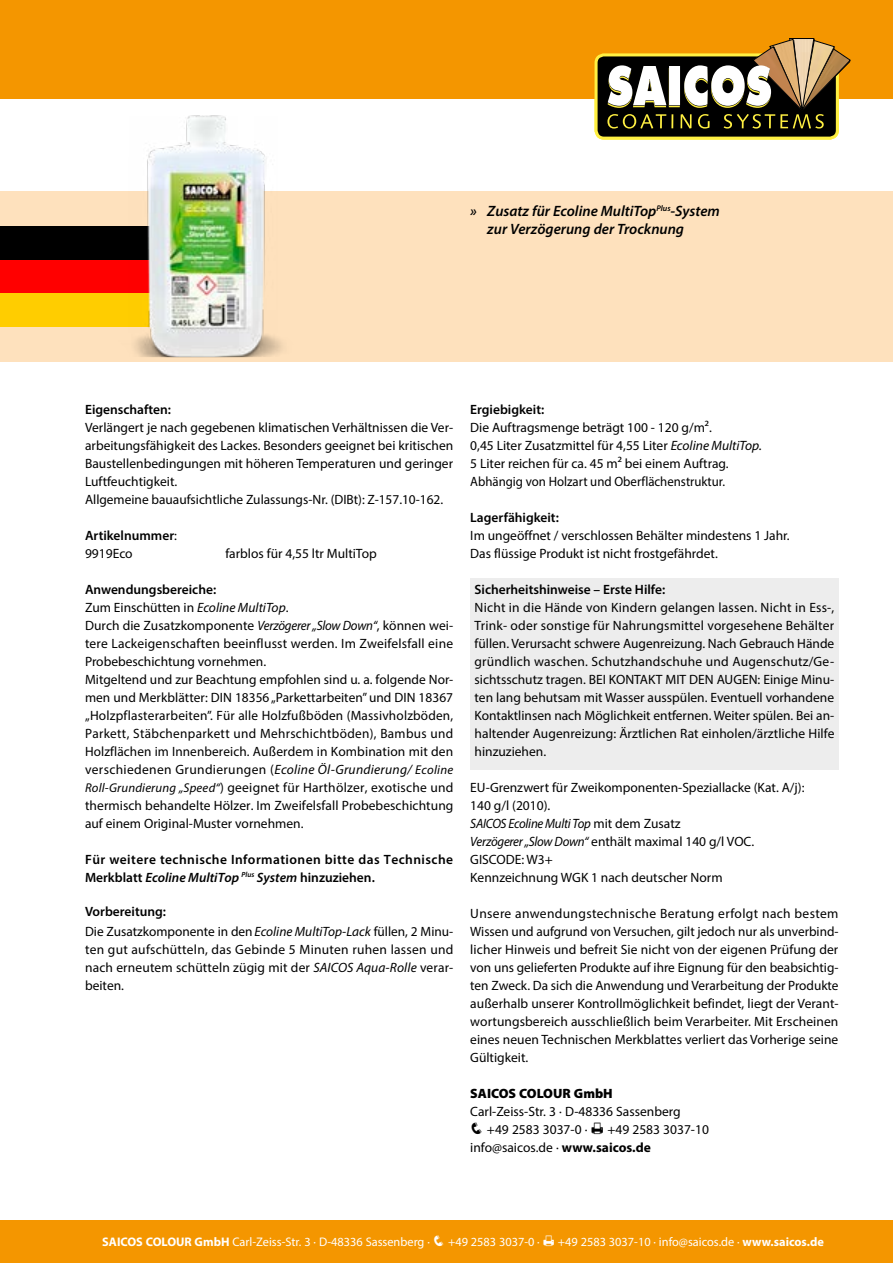
<style>
.page{position:relative;width:893px;height:1263px;background:#fff}
.page>*{position:absolute;margin:0;border:0;box-sizing:border-box;transform-origin:0 0}
.t1{font:italic 600 15px/18px "Myriad Pro";color:#000}
.t2{font:13.5px/18px "Myriad Pro";color:#000}
.t3{font:600 13.5px/18px "Myriad Pro";letter-spacing:.03em;color:#000}
.t4{font:600 13.5px/18px "Myriad Pro";color:#000}
.t5{font:900 13.5px "Myriad Pro";color:#000}
.t6{font:12.45px "Myriad Pro";color:#fff}
.s1{font-weight:400}
.s2{font-weight:600}
.s3{font-style:italic}
.s4{font-style:italic;font-size:12.75px}
.s5{font-weight:700}
</style>
<div class="page">
<div style="left:0;top:191px;width:893px;height:170px;background:#fee1bd"></div>
<div style="left:0;top:0;width:893px;height:99px;background:#f49600"></div>
<div style="left:596px;top:55px;width:241px;height:83px;background:#000;border-radius:8px"></div>
<div style="left:594px;top:53px;width:245px;height:87px;border:3px solid #fff042;border-radius:8px"></div>
<svg style="left:607px;top:38px;width:243px;height:91px"></svg>
<div style="left:0;top:1220px;width:893px;height:43px;background:#f49600"></div>
<div style="left:470px;top:578px;width:369px;height:192px;background:#ededed"></div>
<div style="left:0;top:226px;width:149px;height:34px;background:#000"></div>
<div style="left:0;top:260px;width:149px;height:34px;background:#f00"></div>
<div style="left:0;top:294px;width:149px;height:33px;background:#ffcd00"></div>
<img style="left:117px;top:115px;width:166px;height:242px">
<p class="t1" style="left:487px;top:202px;width:234px;text-indent:-17px">» Zusatz für Ecoline MultiTop<sup>Plus</sup>-System zur Verzögerung der Trocknung</p>
<p class="t4" style="left:85px;top:400px;width:88px">Eigenschaften:</p>
<p class="t2" style="left:85px;top:418px;width:370px">Verlängert je nach gegebenen klimatischen Verhältnissen die Ver&shy;arbeitungsfähigkeit des Lackes. Besonders geeignet bei kritischen Baustellenbedingungen mit höheren Temperaturen und geringer Luftfeuchtigkeit.<br>Allgemeine bauaufsichtliche Zulassungs-Nr. (DIBt): Z-157.10-162.</p>
<p class="t4" style="left:85px;top:526px;width:93px">Artikelnummer<span class="s1">:<br>9919Eco</span></p>
<p class="t2" style="left:225px;top:544px;width:153px">farblos für 4,55 ltr MultiTop</p>
<p class="t2" style="left:85px;top:580px;width:370px"><span class="s2">Anwendungsbereiche:<br></span>Zum Einschütten in <span class="s3">Ecoline MultiTop</span>.<br>Durch die Zusatzkomponente <span class="s3">Verzögerer „Slow Down“</span>, können wei&shy;tere Lackeigenschaften beeinflusst werden. Im Zweifelsfall eine Probebeschichtung vornehmen.<br>Mitgeltend und zur Beachtung empfohlen sind u. a. folgende Nor&shy;men und Merkblätter: DIN 18356 „Parkettarbeiten” und DIN 18367 „Holzpflasterarbeiten”. Für alle Holzfußböden (Massivholzböden, Parkett, Stäbchenparkett und Mehrschichtböden), Bambus und Holzflächen im Innenbereich. Außerdem in Kombination mit den verschiedenen Grundierungen (<span class="s3">Ecoline Öl-Grundierung/</span> <span class="s4">Ecoline Roll-Grundierung „Speed“</span>) geeignet für Harthölzer, exotische und thermisch behandelte Hölzer. Im Zweifelsfall Probebeschichtung auf einem Original-Muster vornehmen.</p>
<p class="t3" style="left:85px;top:850px;width:370px">Für weitere technische Informationen bitte das Technische<br>Merkblatt <span class="s3">Ecoline MultiTop</span> <sup>Plus</sup> <span class="s3">System</span> hinzuziehen.</p>
<p class="t2" style="left:85px;top:902px;width:370px;line-height:19.8px"><span class="s2">Vorbereitung:<br></span>Die Zusatzkomponente in den <span class="s3">Ecoline MultiTop-Lack</span> füllen, 2 Minu-</p>
<p class="t2" style="left:85px;top:940px;width:370px;text-align:justify">ten gut aufschütteln, das Gebinde 5 Minuten ruhen lassen und nach erneutem schütteln zügig mit der <span class="s3">SAICOS Aqua-Rolle</span> verar&shy;beiten.</p>
<p class="t4" style="left:470px;top:400px;width:75px">Ergiebigkeit:</p>
<p class="t2" style="left:470px;top:418px;width:293px">Die Auftragsmenge beträgt 100 - 120 g/m².<br>0,45 Liter Zusatzmittel für 4,55 Liter <span class="s3">Ecoline MultiTop.<br></span>5 Liter reichen für ca. 45 m² bei einem Auftrag.<br>Abhängig von Holzart und Oberflächenstruktur.</p>
<p class="t4" style="left:470px;top:508px;width:90px">Lagerfähigkeit:</p>
<p class="t2" style="left:470px;top:526px;width:321px">Im ungeöffnet / verschlossen Behälter mindestens 1 Jahr.<br>Das flüssige Produkt ist nicht frostgefährdet.</p>
<p class="t4" style="left:475px;top:580px;width:192px">Sicherheitshinweise – Erste Hilfe:</p>
<p class="t2" style="left:475px;top:598px;width:361px;text-align:justify">Nicht in die Hände von Kindern gelangen lassen. Nicht in Ess-, Trink- oder sonstige für Nahrungsmittel vorgesehene Behälter füllen. Verursacht schwere Augenreizung. Nach Gebrauch Hände gründlich waschen. Schutzhandschuhe und Augenschutz/Ge&shy;sichtsschutz tragen. BEI KONTAKT MIT DEN AUGEN: Einige Minu&shy;ten lang behutsam mit Wasser ausspülen. Eventuell vorhandene Kontaktlinsen nach Möglichkeit entfernen. Weiter spülen. Bei an&shy;haltender Augenreizung: Ärztlichen Rat einholen/ärztliche Hilfe hinzuziehen.</p>
<p class="t2" style="left:470px;top:778px;width:336px">EU-Grenzwert für Zweikomponenten-Speziallacke (Kat. A/j):<br>140 g/l (2010).<br><span class="s3">SAICOS Ecoline Multi Top</span> mit dem Zusatz<br><span class="s3">Verzögerer „Slow Down“</span> enthält maximal 140 g/l VOC.<br>GISCODE: W3+<br>Kennzeichnung WGK 1 nach deutscher Norm</p>
<p class="t2" style="left:470px;top:904px;width:370px;text-align:justify">Unsere anwendungstechnische Beratung erfolgt nach bestem Wissen und aufgrund von Versuchen, gilt jedoch nur als unverbind&shy;licher Hinweis und befreit Sie nicht von der eigenen Prüfung der von uns gelieferten Produkte auf ihre Eignung für den beabsichtig&shy;ten Zweck. Da sich die Anwendung und Verarbeitung der Produkte außerhalb unserer Kontrollmöglichkeit befindet, liegt der Verant&shy;wortungsbereich ausschließlich beim Verarbeiter. Mit Erscheinen eines neuen Technischen Merkblattes verliert das Vorherige seine Gültigkeit.</p>
<p class="t5" style="left:470px;top:1084px;width:144px">SAICOS COLOUR GmbH</p>
<p class="t2" style="left:470px;top:1102px;width:212px">Carl-Zeiss-Str. 3 · D-48336 Sassenberg</p>
<p class="t2" style="left:470px;top:1120px;width:119px">❑ +49 2583 3037-0 ·</p>
<p class="t2" style="left:470px;top:1120px;width:240px;text-indent:137px">+49 2583 3037-10 info@saicos.de · <span class="s5">www.saicos.de</span></p>
<p class="t6" style="left:102px;top:1234px;width:439px"><span class="s5">SAICOS COLOUR GmbH</span> Carl-Zeiss-Str. 3 · D-48336 Sassenberg · ❑ +49 2583 3037-0 ·</p>
<p class="t6" style="left:558px;top:1234px;width:267px">+49 2583 3037-10 · info@saicos.de · <span class="s5">www.saicos.de</span></p>
</div>
